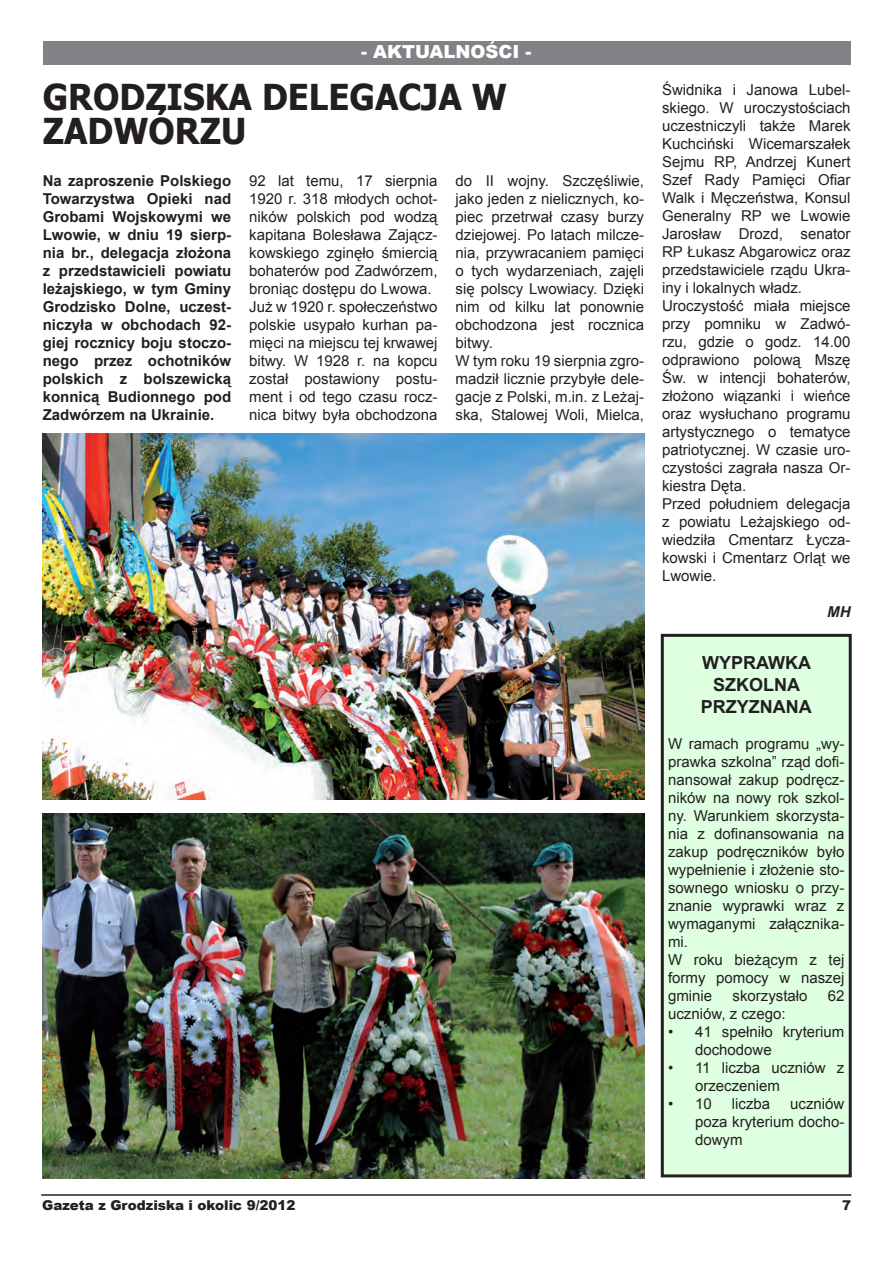
<style>
.page{position:relative;width:893px;height:1263px;background:#fff}
.page>*{position:absolute;margin:0;border:0;box-sizing:border-box;transform-origin:0 0}
.Normalny__Web{font:700 35.7px/34.2px "Tahoma";color:#231f20;scale:.96 1}
.Normalny__Web-2{font:700 18px/21.6px "Arial";color:#231f20;text-align:center}
.t1{font:900 18px "Arial";color:#fff}
.Normalny__Web-3{font:15px/18px "Arial";color:#231f20;text-align:justify}
.Normalny__Web-4{font:700 15px/18px "Arial";color:#231f20;text-align:justify}
.Normalny__Web-5{font:italic 700 15px "Arial";color:#231f20}
.t2{font:900 13.5px "Arial";color:#231f20}
</style>
<div class="page">
<div style="left:43px;top:42px;width:807px;height:23px;background:#808285"></div>
<hr style="left:41px;top:1194px;width:810px;height:2px;background:#231f20">
<img style="left:43px;top:814px;width:602px;height:364px">
<img style="left:43px;top:434px;width:602px;height:365px">
<div style="left:662px;top:635px;width:188px;height:541px;background:#deffe0"></div>
<div style="left:661px;top:634px;width:191px;height:543px;border:3px solid #231f20"></div>
<p class="t1" style="left:361px;top:38px;width:172px">- AKTUALNOŚCI -</p>
<p class="Normalny__Web" style="left:43px;top:77px;width:485px">GRODZISKA DELEGACJA W<br>ZADWÓRZU</p>
<p class="Normalny__Web-4" style="left:43px;top:172px;width:190px">Na zaproszenie Polskiego Towarzystwa Opieki nad Grobami Wojskowymi we Lwowie, w dniu 19 sierp&shy;nia br., delegacja złożona z przedstawicieli powiatu leżajskiego, w tym Gminy Grodzisko Dolne, uczest&shy;niczyła w obchodach 92- giej rocznicy boju stoczo&shy;nego przez ochotników polskich z bolszewicką konnicą Budionnego pod Zadwórzem na Ukrainie.</p>
<p class="Normalny__Web-3" style="left:249px;top:172px;width:190px">92 lat temu, 17 sierpnia 1920 r. 318 młodych ochot&shy;ników polskich pod wodzą kapitana Bolesława Zającz&shy;kowskiego zginęło śmiercią bohaterów pod Zadwórzem, broniąc dostępu do Lwowa.</p>
<p class="Normalny__Web-3" style="left:249px;top:298px;width:190px">Już w 1920 r. społeczeństwo polskie usypało kurhan pa&shy;mięci na miejscu tej krwawej bitwy. W 1928 r. na kopcu został postawiony postu&shy;ment i od tego czasu rocz&shy;nica bitwy była obchodzona</p>
<p class="Normalny__Web-3" style="left:456px;top:172px;width:190px">do II wojny. Szczęśliwie, jako jeden z nielicznych, ko&shy;piec przetrwał czasy burzy dziejowej. Po latach milcze&shy;nia, przywracaniem pamięci o tych wydarzeniach, zajęli się polscy Lwowiacy. Dzięki nim od kilku lat ponownie obchodzona jest rocznica bitwy.</p>
<p class="Normalny__Web-3" style="left:456px;top:352px;width:190px">W tym roku 19 sierpnia zgro&shy;madził licznie przybyłe dele&shy;gacje z Polski, m.in. z Leżaj&shy;ska, Stalowej Woli, Mielca,</p>
<p class="Normalny__Web-3" style="left:662px;top:81px;width:190px">Świdnika i Janowa Lubel&shy;skiego. W uroczystościach uczestniczyli także Marek Kuchciński Wicemarszałek Sejmu RP, Andrzej Kunert Szef Rady Pamięci Ofiar Walk i Męczeństwa, Konsul Generalny RP we Lwowie Jarosław Drozd, senator RP Łukasz Abgarowicz oraz przedstawiciele rządu Ukra&shy;iny i lokalnych władz.</p>
<p class="Normalny__Web-3" style="left:662px;top:297px;width:190px">Uroczystość miała miejsce przy pomniku w Zadwó&shy;rzu, gdzie o godz. 14.00 odprawiono polową Mszę Św. w intencji bohaterów, złożono wiązanki i wieńce oraz wysłuchano programu artystycznego o tematyce patriotycznej. W czasie uro&shy;czystości zagrała nasza Or&shy;kiestra Dęta.</p>
<p class="Normalny__Web-3" style="left:662px;top:495px;width:190px">Przed południem delegacja z powiatu Leżajskiego od&shy;wiedziła Cmentarz Łycza&shy;kowski i Cmentarz Orląt we Lwowie.</p>
<p class="Normalny__Web-5" style="left:827px;top:602px;width:25px">MH</p>
<p class="Normalny__Web-2" style="left:702px;top:653px;width:110px">WYPRAWKA<br>SZKOLNA</p>
<p class="Normalny__Web-2" style="left:701px;top:696px;width:112px">PRZYZNANA</p>
<p class="Normalny__Web-3" style="left:668px;top:734px;width:178px">W ramach programu „wy&shy;prawka szkolna” rząd dofi&shy;nansował zakup podręcz&shy;ników na nowy rok szkol&shy;ny. Warunkiem skorzysta&shy;nia z dofinansowania na zakup podręczników było wypełnienie i złożenie sto&shy;sownego wniosku o przy&shy;znanie wyprawki wraz z wymaganymi załącznika&shy;mi.</p>
<p class="Normalny__Web-3" style="left:668px;top:950px;width:178px">W roku bieżącym z tej formy pomocy w naszej gminie</p>
<p class="Normalny__Web-3" style="left:732px;top:986px;width:77px">skorzystało</p>
<p class="Normalny__Web-3" style="left:828px;top:986px;width:18px">62</p>
<p class="Normalny__Web-3" style="left:668px;top:1004px;width:119px">uczniów, z czego:</p>
<p class="Normalny__Web-3" style="left:695px;top:1022px;width:151px;text-indent:-27px">• 41 spełniło kryterium dochodowe</p>
<p class="Normalny__Web-3" style="left:695px;top:1058px;width:151px;text-indent:-27px">• 11 liczba uczniów z orzeczeniem</p>
<p class="Normalny__Web-3" style="left:668px;top:1094px;width:45px">• 10</p>
<p class="Normalny__Web-3" style="left:732px;top:1094px;width:40px">liczba</p>
<p class="Normalny__Web-3" style="left:695px;top:1094px;width:151px;text-indent:95px">uczniów poza kryterium docho&shy;dowym</p>
<p class="t2" style="left:42px;top:1196px;width:255px">Gazeta z Grodziska i okolic 9/2012</p>
<p class="t2" style="left:842px;top:1195px;width:11px">7</p>
</div>
